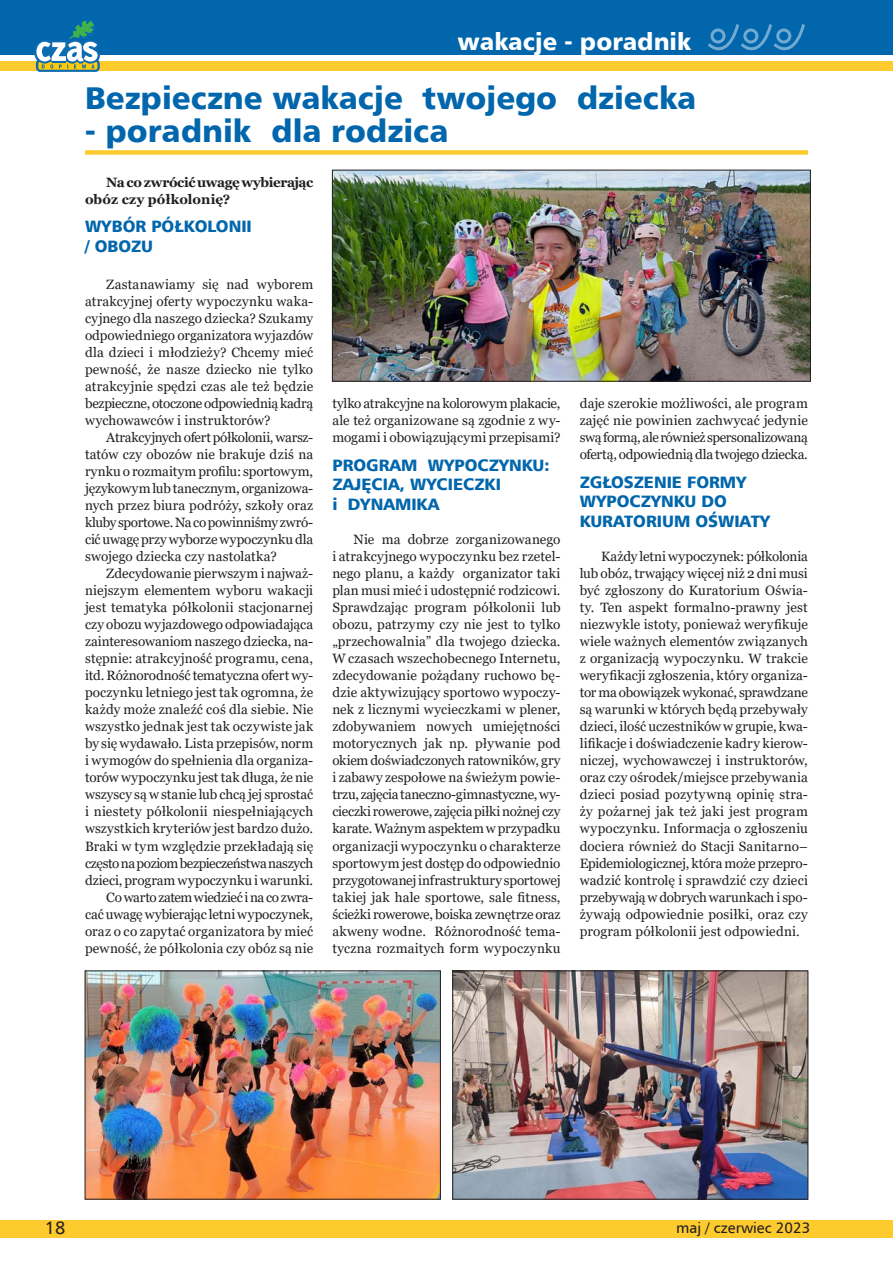
<style>
.page{position:relative;width:893px;height:1263px;background:#fff}
.page>*{position:absolute;margin:0;border:0;box-sizing:border-box;transform-origin:0 0}
.TYTUŁ{font:31.5px "Humnst 777 Blk EU";color:#0166ac}
.pasek_naglowek_stron{font:24px "Humnst 777 Blk EU";color:#fff}
.t1{font:18px "Humnst 777 EU";color:#231f20}
.podtytuł{font:16.5px/19.8px "Humnst 777 Blk EU";color:#0166ac}
.t2{font:15px "Humnst 777 EU";color:#231f20}
.tekst_standardowy{font:13.5px/17px "Georgia";color:#231f20;text-align:justify}
.tekst_standardowy-2{font:700 13.5px/17px "Georgia";letter-spacing:-.02em;color:#231f20}
</style>
<div class="page">
<div style="left:0;top:0;width:893px;height:55px;background:#0166ac"></div>
<svg style="left:708px;top:24px;width:97px;height:26px"></svg>
<div style="left:85px;top:150px;width:723px;height:5px;background:#fecb2f"></div>
<img style="left:334px;top:172px;width:475px;height:208px">
<div style="left:332px;top:170px;width:479px;height:212px;border:1px solid #231f20"></div>
<img style="left:87px;top:972px;width:352px;height:225px">
<div style="left:85px;top:970px;width:356px;height:229px;border:1px solid #231f20"></div>
<img style="left:454px;top:972px;width:352px;height:225px">
<div style="left:452px;top:970px;width:356px;height:229px;border:1px solid #231f20"></div>
<div style="left:0;top:1220px;width:893px;height:17px;background:#fecb2f"></div>
<div style="left:0;top:61px;width:893px;height:9px;background:#fecb2f"></div>
<svg style="left:34px;top:21px;width:68px;height:51px"></svg>
<p class="pasek_naglowek_stron" style="left:458px;top:26px;width:235px">wakacje - poradnik</p>
<p class="TYTUŁ" style="left:85px;top:77px;width:613px">Bezpieczne wakacje twojego dziecka</p>
<p class="TYTUŁ" style="left:85px;top:110px;width:365px">- poradnik dla rodzica</p>
<p class="tekst_standardowy-2" style="left:85px;top:174px;width:230px;text-indent:21px">Na co zwrócić uwagę wybierając obóz czy półkolonię?</p>
<p class="podtytuł" style="left:85px;top:217px;width:168px">WYBÓR PÓŁKOLONII / OBOZU</p>
<p class="tekst_standardowy" style="left:85px;top:276px;width:230px;text-indent:21px">Zastanawiamy się nad wyborem atrakcyjnej oferty wypoczynku waka&shy;cyjnego dla naszego dziecka? Szukamy odpowiedniego organizatora wyjazdów dla dzieci i młodzieży? Chcemy mieć pewność, że nasze dziecko nie tylko atrakcyjnie spędzi czas ale też będzie bezpieczne, otoczone odpowiednią kadrą wychowawców i instruktorów?</p>
<p class="tekst_standardowy" style="left:85px;top:429px;width:230px;text-indent:21px">Atrakcyjnych ofert półkolonii, warsz&shy;tatów czy obozów nie brakuje dziś na rynku o rozmaitym profilu: sportowym, językowym lub tanecznym, organizowa&shy;nych przez biura podróży, szkoły oraz kluby sportowe. Na co powinniśmy zwró&shy;cić uwagę przy wyborze wypoczynku dla swojego dziecka czy nastolatka?</p>
<p class="tekst_standardowy" style="left:85px;top:565px;width:230px;text-indent:21px">Zdecydowanie pierwszym i najważ&shy;niejszym elementem wyboru wakacji jest tematyka półkolonii stacjonarnej czy obozu wyjazdowego odpowiadająca zainteresowaniom naszego dziecka, na&shy;stępnie: atrakcyjność programu, cena, itd. Różnorodność tematyczna ofert wy&shy;poczynku letniego jest tak ogromna, że każdy może znaleźć coś dla siebie. Nie wszystko jednak jest tak oczywiste jak by się wydawało. Lista przepisów, norm i wymogów do spełnienia dla organiza&shy;torów wypoczynku jest tak długa, że nie wszyscy są w stanie lub chcą jej sprostać i niestety półkolonii niespełniających wszystkich kryteriów jest bardzo dużo.<br>Braki w tym względzie przekładają się często na poziom bezpieczeństwa naszych dzieci, program wypoczynku i warunki.</p>
<p class="tekst_standardowy" style="left:85px;top:889px;width:230px;text-indent:21px">Co warto zatem wiedzieć i na co zwra&shy;cać uwagę wybierając letni wypoczynek, oraz o co zapytać organizatora by mieć pewność, że półkolonia czy obóz są nie</p>
<p class="tekst_standardowy" style="left:332px;top:395px;width:230px">tylko atrakcyjne na kolorowym plakacie, ale też organizowane są zgodnie z wy&shy;mogami i obowiązującymi przepisami?</p>
<p class="podtytuł" style="left:332px;top:455px;width:219px">PROGRAM WYPOCZYNKU:<br>ZAJĘCIA, WYCIECZKI<br>i DYNAMIKA</p>
<p class="tekst_standardowy" style="left:332px;top:531px;width:230px;text-indent:21px">Nie ma dobrze zorganizowanego i atrakcyjnego wypoczynku bez rzetel&shy;nego planu, a każdy organizator taki plan musi mieć i udostępnić rodzicowi.<br>Sprawdzając program półkolonii lub obozu, patrzymy czy nie jest to tylko „przechowalnia” dla twojego dziecka.<br>W czasach wszechobecnego Internetu, zdecydowanie pożądany ruchowo bę&shy;dzie aktywizujący sportowo wypoczy&shy;nek z licznymi wycieczkami w plener, zdobywaniem nowych umiejętności motorycznych jak np. pływanie pod okiem doświadczonych ratowników, gry i zabawy zespołowe na świeżym powie&shy;trzu, zajęcia taneczno-gimnastyczne, wy&shy;cieczki rowerowe, zajęcia piłki nożnej czy karate. Ważnym aspektem w przypadku organizacji wypoczynku o charakterze sportowym jest dostęp do odpowiednio przygotowanej infrastruktury sportowej takiej jak hale sportowe, sale fitness, ścieżki rowerowe, boiska zewnętrze oraz akweny wodne. Różnorodność tema&shy;tyczna rozmaitych form wypoczynku</p>
<p class="tekst_standardowy" style="left:580px;top:395px;width:230px">daje szerokie możliwości, ale program zajęć nie powinien zachwycać jedynie swą formą, ale również spersonalizowaną ofertą, odpowiednią dla twojego dziecka.</p>
<p class="podtytuł" style="left:580px;top:472px;width:192px">ZGŁOSZENIE FORMY<br>WYPOCZYNKU DO<br>KURATORIUM OŚWIATY</p>
<p class="tekst_standardowy" style="left:580px;top:548px;width:230px;text-indent:21px">Każdy letni wypoczynek: półkolonia lub obóz, trwający więcej niż 2 dni musi być zgłoszony do Kuratorium Oświa&shy;ty. Ten aspekt formalno-prawny jest niezwykle istoty, ponieważ weryfikuje wiele ważnych elementów związanych z organizacją wypoczynku. W trakcie weryfikacji zgłoszenia, który organiza&shy;tor ma obowiązek wykonać, sprawdzane są warunki w których będą przebywały dzieci, ilość uczestników w grupie, kwa&shy;lifikacje i doświadczenie kadry kierow&shy;niczej, wychowawczej i instruktorów, oraz czy ośrodek/miejsce przebywania dzieci posiad pozytywną opinię stra&shy;ży pożarnej jak też jaki jest program wypoczynku. Informacja o zgłoszeniu dociera również do Stacji Sanitarno– Epidemiologicznej, która może przepro&shy;wadzić kontrolę i sprawdzić czy dzieci przebywają w dobrych warunkach i spo&shy;żywają odpowiednie posiłki, oraz czy program półkolonii jest odpowiedni.</p>
<h3 class="t1" style="left:45px;top:1217px;width:22px">18</h3>
<p class="t2" style="left:676px;top:1218px;width:136px">maj / czerwiec 2023</p>
</div>
